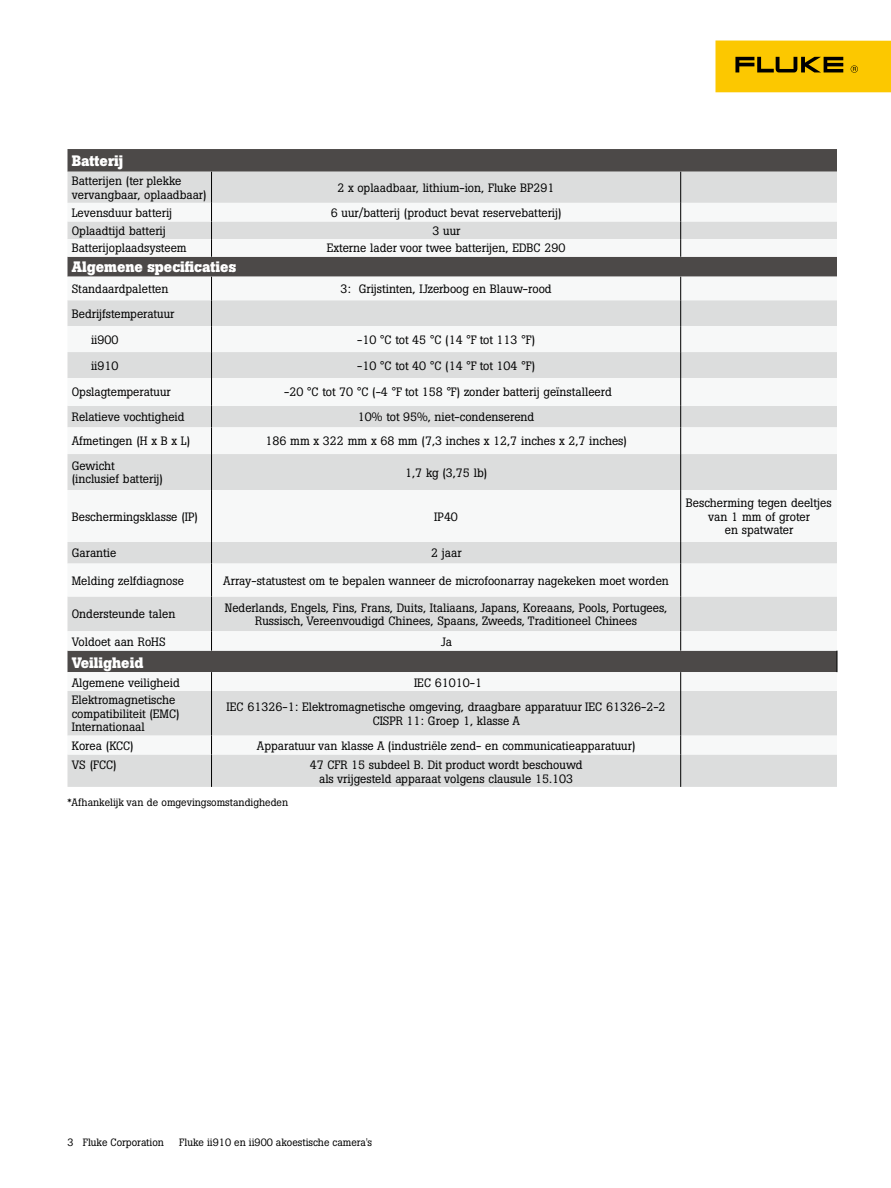
<style>
.page{position:relative;width:891px;height:1188px;background:#fff}
.page>*{position:absolute;margin:0;border:0;box-sizing:border-box;transform-origin:0 0}
.t1{font:700 15px "Boton Pro";color:#fff}
.t2{font:12px/13.5px "Boton Pro";color:#000}
.t3{font:10.5px "Boton Pro";color:#000}
</style>
<div class="page">
<div style="left:716px;top:40px;width:175px;height:52px;background:#fcc800"></div>
<svg style="left:735px;top:57px;width:108px;height:15px"></svg>
<svg style="left:851px;top:65px;width:7px;height:8px"></svg>
<div style="left:68px;top:149px;width:769px;height:23px;background:#4c4948"></div>
<div style="left:68px;top:172px;width:769px;height:615px;background:#dcdddd"></div>
<svg style="left:68px;top:203px;width:769px;height:552px;fill:#f6f7f7"></svg>
<svg style="left:211px;top:631px;width:1px;height:20px"></svg>
<svg style="left:680px;top:631px;width:1px;height:20px"></svg>
<svg style="left:837px;top:651px;width:1px;height:21px"></svg>
<svg style="left:211px;top:672px;width:1px;height:19px"></svg>
<svg style="left:680px;top:672px;width:1px;height:19px"></svg>
<svg style="left:211px;top:736px;width:1px;height:19px"></svg>
<svg style="left:680px;top:736px;width:1px;height:19px"></svg>
<hr style="left:211px;top:755px;width:1px;height:32px;background:#000">
<hr style="left:680px;top:755px;width:1px;height:32px;background:#000">
<hr style="left:211px;top:172px;width:1px;height:31px;background:#000">
<svg style="left:211px;top:203px;width:1px;height:54px"></svg>
<svg style="left:211px;top:277px;width:1px;height:177px"></svg>
<hr style="left:211px;top:454px;width:1px;height:36px;background:#000">
<hr style="left:211px;top:490px;width:1px;height:52px;background:#000">
<hr style="left:211px;top:597px;width:1px;height:34px;background:#000">
<hr style="left:211px;top:691px;width:1px;height:45px;background:#000">
<hr style="left:680px;top:597px;width:1px;height:34px;background:#000">
<hr style="left:680px;top:691px;width:1px;height:45px;background:#000">
<hr style="left:680px;top:172px;width:1px;height:31px;background:#000">
<svg style="left:680px;top:203px;width:1px;height:54px"></svg>
<svg style="left:680px;top:277px;width:1px;height:177px"></svg>
<hr style="left:680px;top:454px;width:1px;height:36px;background:#000">
<hr style="left:680px;top:490px;width:1px;height:52px;background:#000">
<svg style="left:211px;top:542px;width:1px;height:22px"></svg>
<svg style="left:680px;top:542px;width:1px;height:22px"></svg>
<hr style="left:211px;top:564px;width:1px;height:33px;background:#000">
<hr style="left:680px;top:564px;width:1px;height:33px;background:#000">
<p class="t1" style="left:72px;top:151px;width:53px">Batterij</p>
<p class="t2" style="left:72px;top:174px;width:136px">Batterijen (ter plekke vervangbaar, oplaadbaar)</p>
<p class="t2" style="left:338px;top:181px;width:219px">2 x oplaadbaar, lithium-ion, Fluke BP291</p>
<p class="t2" style="left:72px;top:206px;width:102px">Levensduur batterij</p>
<p class="t2" style="left:331px;top:206px;width:232px">6 uur/batterij (product bevat reservebatterij)</p>
<p class="t2" style="left:72px;top:224px;width:96px">Oplaadtijd batterij</p>
<p class="t2" style="left:432px;top:224px;width:30px">3 uur</p>
<p class="t2" style="left:72px;top:242px;width:116px">Batterijoplaadsysteem</p>
<p class="t2" style="left:327px;top:242px;width:240px">Externe lader voor twee batterijen, EDBC 290</p>
<p class="t1" style="left:72px;top:257px;width:166px">Algemene specificaties</p>
<p class="t2" style="left:72px;top:282px;width:98px">Standaardpaletten</p>
<p class="t2" style="left:340px;top:282px;width:213px">3: Grijstinten, IJzerboog en Blauw-rood</p>
<p class="t2" style="left:91px;top:301px;width:85px;line-height:26px;text-indent:-19px">Bedrijfstemperatuur ii900</p>
<p class="t2" style="left:357px;top:333px;width:179px">-10 °C tot 45 °C (14 °F tot 113 °F)</p>
<p class="t2" style="left:91px;top:359px;width:29px">ii910</p>
<p class="t2" style="left:357px;top:359px;width:179px">-10 °C tot 40 °C (14 °F tot 104 °F)</p>
<p class="t2" style="left:72px;top:385px;width:100px">Opslagtemperatuur</p>
<p class="t2" style="left:284px;top:385px;width:329px">-20 °C tot 70 °C (-4 °F tot 158 °F) zonder batterij geïnstalleerd</p>
<p class="t2" style="left:72px;top:410px;width:114px">Relatieve vochtigheid</p>
<p class="t2" style="left:358px;top:410px;width:178px">10% tot 95%, niet-condenserend</p>
<p class="t2" style="left:72px;top:434px;width:120px">Afmetingen (H x B x L)</p>
<p class="t2" style="left:265px;top:434px;width:363px">186 mm x 322 mm x 68 mm (7,3 inches x 12,7 inches x 2,7 inches)</p>
<p class="t2" style="left:72px;top:459px;width:93px">Gewicht (inclusief batterij)</p>
<p class="t2" style="left:405px;top:466px;width:84px">1,7 kg (3,75 lb)</p>
<p class="t2" style="left:72px;top:510px;width:128px">Beschermingsklasse (IP)</p>
<p class="t2" style="left:434px;top:510px;width:25px">IP40</p>
<p class="t2" style="left:72px;top:546px;width:46px">Garantie</p>
<p class="t2" style="left:431px;top:546px;width:32px">2 jaar</p>
<p class="t2" style="left:72px;top:574px;width:114px">Melding zelfdiagnose</p>
<p class="t2" style="left:223px;top:574px;width:447px">Array-statustest om te bepalen wanneer de microfoonarray nagekeken moet worden</p>
<p class="t2" style="left:72px;top:608px;width:105px">Ondersteunde talen</p>
<p class="t2" style="left:225px;top:601px;width:444px;text-align:center">Nederlands, Engels, Fins, Frans, Duits, Italiaans, Japans, Koreaans, Pools, Portugees,<br>Russisch, Vereenvoudigd Chinees, Spaans, Zweeds, Traditioneel Chinees</p>
<p class="t2" style="left:72px;top:635px;width:95px">Voldoet aan RoHS</p>
<p class="t2" style="left:441px;top:635px;width:13px">Ja</p>
<p class="t1" style="left:72px;top:653px;width:73px">Veiligheid</p>
<p class="t2" style="left:72px;top:676px;width:109px">Algemene veiligheid</p>
<p class="t2" style="left:414px;top:676px;width:70px">IEC 61010-1</p>
<p class="t2" style="left:72px;top:693px;width:109px">Elektromagnetische compatibiliteit (EMC)<br>Internationaal</p>
<p class="t2" style="left:227px;top:700px;width:440px;text-align:center">IEC 61326-1: Elektromagnetische omgeving, draagbare apparatuur IEC 61326-2-2<br>CISPR 11: Groep 1, klasse A</p>
<p class="t2" style="left:72px;top:739px;width:63px">Korea (KCC)</p>
<p class="t2" style="left:257px;top:739px;width:380px">Apparatuur van klasse A (industriële zend- en communicatieapparatuur)</p>
<p class="t2" style="left:72px;top:758px;width:46px">VS (FCC)</p>
<p class="t2" style="left:310px;top:758px;width:274px;text-align:center">47 CFR 15 subdeel B. Dit product wordt beschouwd als vrijgesteld apparaat volgens clausule 15.103</p>
<p class="t3" style="left:68px;top:796px;width:222px">*Afhankelijk van de omgevingsomstandigheden</p>
<p class="t2" style="left:686px;top:496px;width:147px;text-align:center">Bescherming tegen deeltjes van 1 mm of groter<br>en spatwater</p>
<p class="t3" style="left:68px;top:1136px;width:98px">3 Fluke Corporation</p>
<p class="t3" style="left:179px;top:1136px;width:194px">Fluke ii910 en ii900 akoestische camera's</p>
</div>
